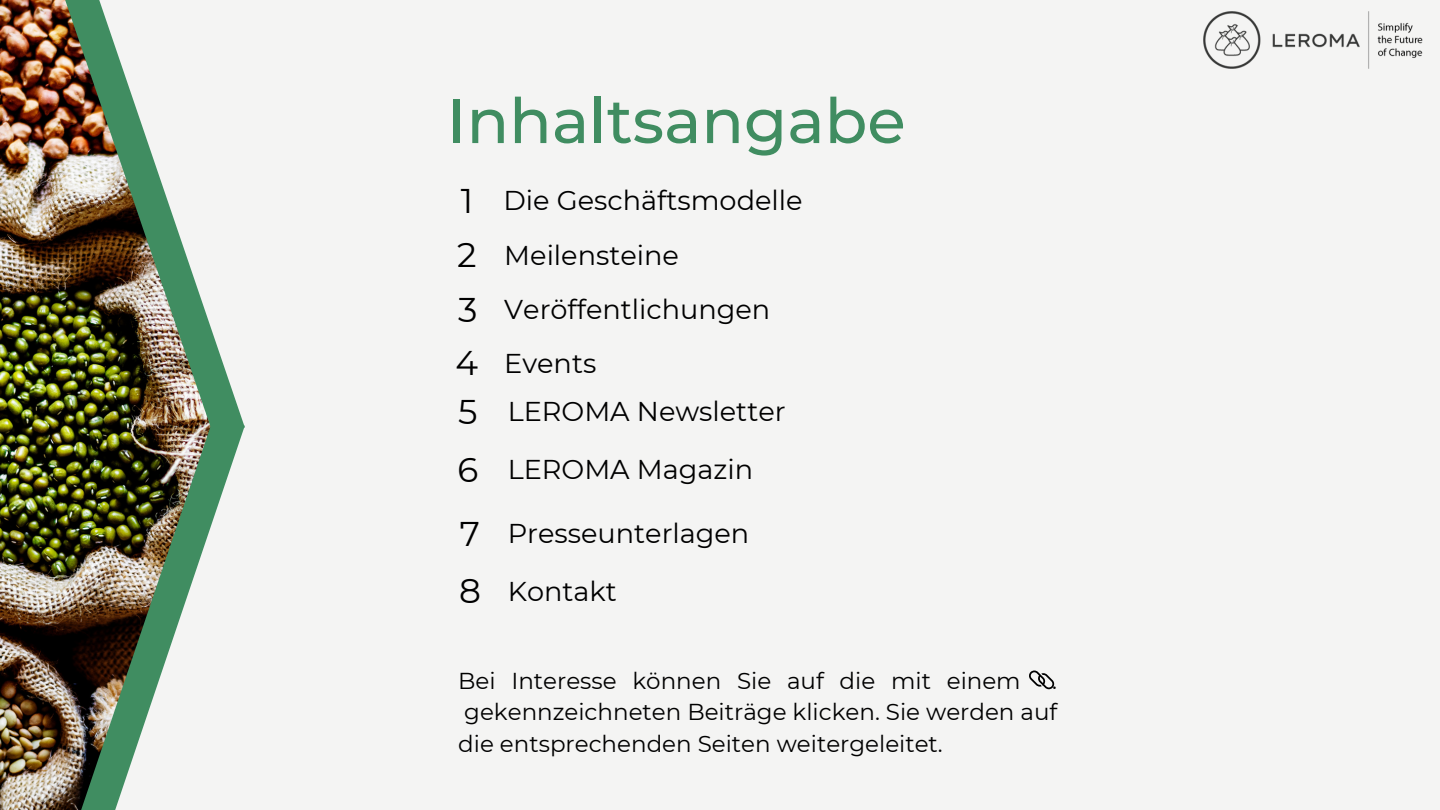
<style>
.page{position:relative;width:1440px;height:810px;background:#f4f4f3}
.page>*{position:absolute;margin:0;border:0;box-sizing:border-box;transform-origin:0 0}
.t1{font:500 62.6px "Montserrat";color:#408d61}
.t2{font:34.2px "Montserrat";color:#000}
.t3{font:27.2px "Montserrat";color:#000}
.t4{font:23px/31.5px "Montserrat";color:#000;text-align:justify}
</style>
<div class="page">
<img style="left:0;top:0;width:29px;height:810px">
<img style="left:27px;top:0;width:214px;height:438px">
<img style="left:29px;top:415px;width:216px;height:395px">
<svg style="left:1029px;top:671px;width:26px;height:18px"></svg>
<img style="left:1204px;top:11px;width:219px;height:58px">
<p class="t1" style="left:447px;top:82px;width:460px">Inhaltsangabe</p>
<p class="t2" style="left:461px;top:179px;width:14px">1</p>
<p class="t3" style="left:504px;top:184px;width:301px">Die Geschäftsmodelle</p>
<p class="t2" style="left:457px;top:234px;width:21px">2</p>
<p class="t3" style="left:504px;top:238px;width:176px">Meilensteine</p>
<p class="t2" style="left:458px;top:289px;width:21px">3</p>
<p class="t2" style="left:456px;top:342px;width:24px">4</p>
<p class="t2" style="left:458px;top:391px;width:21px">5</p>
<p class="t2" style="left:457px;top:449px;width:22px">6</p>
<p class="t2" style="left:460px;top:513px;width:22px">7</p>
<p class="t2" style="left:459px;top:570px;width:23px">8</p>
<p class="t3" style="left:504px;top:293px;width:268px">Veröffentlichungen</p>
<p class="t3" style="left:504px;top:347px;width:94px">Events</p>
<p class="t3" style="left:508px;top:395px;width:279px">LEROMA Newsletter</p>
<p class="t3" style="left:508px;top:453px;width:247px">LEROMA Magazin</p>
<p class="t3" style="left:508px;top:517px;width:243px">Presseunterlagen</p>
<p class="t3" style="left:508px;top:574px;width:111px">Kontakt</p>
<p class="t4" style="left:458px;top:665px;width:564px">Bei Interesse können Sie auf die mit einem</p>
<p class="t4" style="left:458px;top:665px;width:601px;text-indent:594px">. gekennzeichneten Beiträge klicken. Sie werden auf die entsprechenden Seiten weitergeleitet.</p>
</div>
